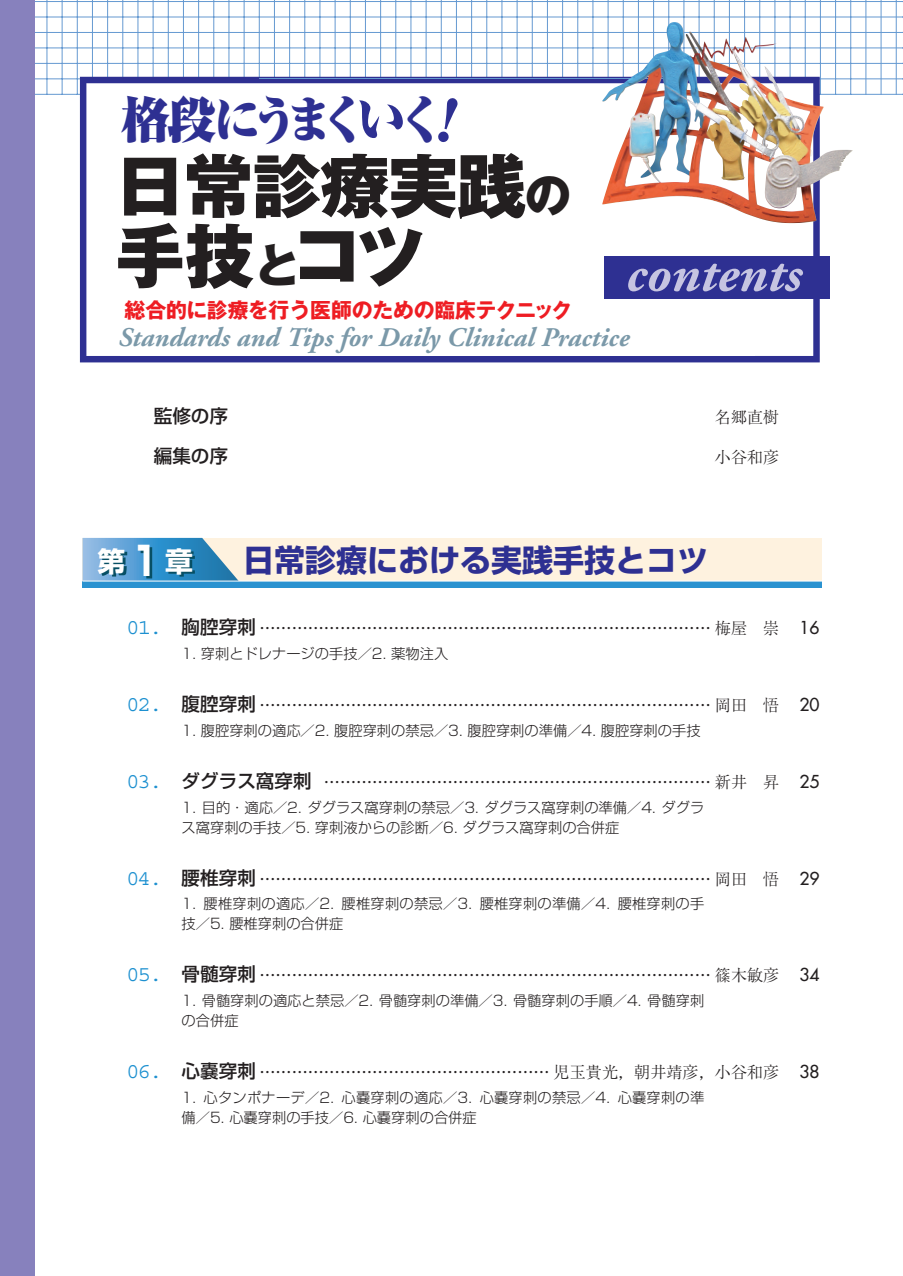
<style>
.page{position:relative;width:903px;height:1276px;background:#fff}
.page>*{position:absolute;margin:0;border:0;box-sizing:border-box;transform-origin:0 0}
.t1{font:69.65px/70px "Gothic MB101 hea";letter-spacing:-.02em;color:#231f20}
.t2{font:italic 700 53.2px "Adobe Garamond";color:#c6c4e1}
.t3{font:900 48.82px "Ryumin";color:#2e3092}
.t4{font:700 30.97px "Shin Go";color:#2e3092}
.t5{font:700 27.82px "Shin Go";color:#fff}
.t6{font:italic 700 26.95px "Adobe Garamond";color:#7b99a9}
.t7{font:700 20.82px "Gothic MB101";letter-spacing:-.01em;color:#ee1d23}
.t8{font:500 18.55px "Shin Go";color:#231f20}
.t9{font:300 16.1px "Ryumin";color:#231f20}
.t10{font:300 14.17px/19.8px "Shin Go";color:#231f20}
.s1{font-size:56px}
.s2{font-size:46.38px}
.s3{font-size:39.73px}
.s4{font-family:"Courier";font-weight:400;font-size:22.4px;color:#1d90d0}
.s5{font-family:"Shin Go";font-weight:500;font-size:18.55px}
.s6{font-family:"Futura";font-weight:400;font-size:17.32px}
</style>
<div class="page">
<hr style="left:0;top:1px;width:903px;height:1px;background:#6599d1">
<hr style="left:0;top:17px;width:903px;height:1px;background:#6599d1">
<hr style="left:0;top:32px;width:903px;height:1px;background:#6599d1">
<hr style="left:0;top:47px;width:903px;height:1px;background:#6599d1">
<hr style="left:0;top:63px;width:903px;height:1px;background:#6599d1">
<hr style="left:0;top:78px;width:903px;height:1px;background:#6599d1">
<hr style="left:0;top:94px;width:903px;height:1px;background:#6599d1">
<hr style="left:46px;top:0;width:1px;height:95px;background:#6599d1">
<hr style="left:62px;top:0;width:1px;height:95px;background:#6599d1">
<hr style="left:77px;top:0;width:1px;height:95px;background:#6599d1">
<hr style="left:92px;top:0;width:1px;height:95px;background:#6599d1">
<hr style="left:107px;top:0;width:1px;height:95px;background:#6599d1">
<hr style="left:122px;top:0;width:1px;height:95px;background:#6599d1">
<hr style="left:137px;top:0;width:1px;height:95px;background:#6599d1">
<hr style="left:153px;top:0;width:1px;height:95px;background:#6599d1">
<hr style="left:168px;top:0;width:1px;height:95px;background:#6599d1">
<hr style="left:183px;top:0;width:1px;height:95px;background:#6599d1">
<hr style="left:198px;top:0;width:1px;height:95px;background:#6599d1">
<hr style="left:213px;top:0;width:1px;height:95px;background:#6599d1">
<hr style="left:228px;top:0;width:1px;height:95px;background:#6599d1">
<hr style="left:244px;top:0;width:1px;height:95px;background:#6599d1">
<hr style="left:259px;top:0;width:1px;height:95px;background:#6599d1">
<hr style="left:274px;top:0;width:1px;height:95px;background:#6599d1">
<hr style="left:289px;top:0;width:1px;height:95px;background:#6599d1">
<hr style="left:304px;top:0;width:1px;height:95px;background:#6599d1">
<hr style="left:319px;top:0;width:1px;height:95px;background:#6599d1">
<hr style="left:335px;top:0;width:1px;height:95px;background:#6599d1">
<hr style="left:350px;top:0;width:1px;height:95px;background:#6599d1">
<hr style="left:365px;top:0;width:1px;height:95px;background:#6599d1">
<hr style="left:380px;top:0;width:1px;height:95px;background:#6599d1">
<hr style="left:395px;top:0;width:1px;height:95px;background:#6599d1">
<hr style="left:410px;top:0;width:1px;height:95px;background:#6599d1">
<hr style="left:426px;top:0;width:1px;height:95px;background:#6599d1">
<hr style="left:441px;top:0;width:1px;height:95px;background:#6599d1">
<hr style="left:456px;top:0;width:1px;height:95px;background:#6599d1">
<hr style="left:471px;top:0;width:1px;height:95px;background:#6599d1">
<hr style="left:486px;top:0;width:1px;height:95px;background:#6599d1">
<hr style="left:501px;top:0;width:1px;height:95px;background:#6599d1">
<hr style="left:517px;top:0;width:1px;height:95px;background:#6599d1">
<hr style="left:532px;top:0;width:1px;height:95px;background:#6599d1">
<hr style="left:547px;top:0;width:1px;height:95px;background:#6599d1">
<hr style="left:562px;top:0;width:1px;height:95px;background:#6599d1">
<hr style="left:577px;top:0;width:1px;height:95px;background:#6599d1">
<hr style="left:592px;top:0;width:1px;height:95px;background:#6599d1">
<hr style="left:608px;top:0;width:1px;height:95px;background:#6599d1">
<hr style="left:623px;top:0;width:1px;height:95px;background:#6599d1">
<hr style="left:638px;top:0;width:1px;height:95px;background:#6599d1">
<hr style="left:653px;top:0;width:1px;height:95px;background:#6599d1">
<hr style="left:668px;top:0;width:1px;height:95px;background:#6599d1">
<hr style="left:683px;top:0;width:1px;height:95px;background:#6599d1">
<hr style="left:699px;top:0;width:1px;height:95px;background:#6599d1">
<hr style="left:714px;top:0;width:1px;height:95px;background:#6599d1">
<hr style="left:729px;top:0;width:1px;height:95px;background:#6599d1">
<hr style="left:744px;top:0;width:1px;height:95px;background:#6599d1">
<hr style="left:759px;top:0;width:1px;height:95px;background:#6599d1">
<hr style="left:774px;top:0;width:1px;height:95px;background:#6599d1">
<hr style="left:790px;top:0;width:1px;height:95px;background:#6599d1">
<hr style="left:805px;top:0;width:1px;height:95px;background:#6599d1">
<hr style="left:820px;top:0;width:1px;height:95px;background:#6599d1">
<hr style="left:835px;top:0;width:1px;height:95px;background:#6599d1">
<hr style="left:850px;top:0;width:1px;height:95px;background:#6599d1">
<hr style="left:865px;top:0;width:1px;height:95px;background:#6599d1">
<hr style="left:881px;top:0;width:1px;height:95px;background:#6599d1">
<hr style="left:896px;top:0;width:1px;height:95px;background:#6599d1">
<div style="left:0;top:0;width:35px;height:1276px;background:#8781bd"></div>
<svg style="left:80px;top:77px;width:740px;height:285px"></svg>
<hr style="left:259px;top:78px;width:418px;height:1px;background:#6599d1">
<div style="left:120px;top:322px;width:634px;height:33px;background:#fff"></div>
<div style="left:604px;top:256px;width:226px;height:43px;background:#2e3092"></div>
<img style="left:642px;top:22px;width:182px;height:127px">
<svg style="left:82px;top:537px;width:740px;height:51px"></svg>
<div style="left:82px;top:538px;width:740px;height:49px;background:#fef2df"></div>
<div style="left:82px;top:581px;width:740px;height:6px;background:#2a92d0"></div>
<hr style="left:82px;top:580px;width:740px;height:1px;background:#fff">
<svg style="left:83px;top:538px;width:161px;height:44px;background:#5b9abf"></svg>
<svg style="left:437px;top:96px;width:22px;height:47px"></svg>
<h3 class="t3" style="left:121px;top:102px;width:327px">格 段 に うまく <span class="s1">い</span> く</h3>
<h1 class="t1" style="left:115px;top:161px;width:458px">日常診療実践<span class="s2">の</span>手技<span class="s2">と</span>コツ</h1>
<h2 class="t2" style="left:626px;top:252px;width:177px">contents</h2>
<h3 class="t6" style="left:118px;top:326px;width:513px">Standards and Tips for Daily Clinical Practice</h3>
<h3 class="t7" style="left:125px;top:302px;width:449px">総合的に診療を行う医師のための臨床テクニック</h3>
<h3 class="t8" style="left:154px;top:409px;width:76px">監修の序</h3>
<p class="t9" style="left:715px;top:412px;width:66px">名郷直樹</p>
<h3 class="t8" style="left:154px;top:449px;width:76px">編集の序</h3>
<p class="t9" style="left:715px;top:451px;width:66px">小谷和彦</p>
<h3 class="t5" style="left:98px;top:551px;width:97px">第 <span class="s3">１</span> 章</h3>
<h3 class="t4" style="left:243px;top:549px;width:467px">日常診療における実践手技とコツ</h3>
<p class="t9" style="left:126px;top:622px;width:695px"><span class="s4">01.</span> <span class="s5">胸腔穿刺</span> ………………………………………………………………………… 梅屋　崇 <span class="s6">16</span></p>
<p class="t10" style="left:182px;top:645px;width:268px">1. 穿刺とドレナージの手技／2. 薬物注入</p>
<p class="t9" style="left:126px;top:699px;width:695px"><span class="s4">02.</span> <span class="s5">腹腔穿刺</span> ………………………………………………………………………… 岡田　悟 <span class="s6">20</span></p>
<p class="t10" style="left:182px;top:722px;width:521px">1. 腹腔穿刺の適応／2. 腹腔穿刺の禁忌／3. 腹腔穿刺の準備／4. 腹腔穿刺の手技</p>
<p class="t9" style="left:126px;top:776px;width:695px"><span class="s4">03.</span> <span class="s5">ダグラス窩穿刺</span> ……………………………………………………………… 新井　昇 <span class="s6">25</span></p>
<p class="t10" style="left:182px;top:799px;width:524px">1. 目的・適応／2. ダグラス窩穿刺の禁忌／3. ダグラス窩穿刺の準備／4. ダグラス窩穿刺の手技／5. 穿刺液からの診断／6. ダグラス窩穿刺の合併症</p>
<p class="t9" style="left:126px;top:873px;width:695px"><span class="s4">04.</span> <span class="s5">腰椎穿刺</span> ………………………………………………………………………… 岡田　悟 <span class="s6">29</span></p>
<p class="t10" style="left:182px;top:896px;width:524px">1. 腰椎穿刺の適応／2. 腰椎穿刺の禁忌／3. 腰椎穿刺の準備／4. 腰椎穿刺の手技／5. 腰椎穿刺の合併症</p>
<p class="t9" style="left:126px;top:970px;width:695px"><span class="s4">05.</span> <span class="s5">骨髄穿刺</span> ………………………………………………………………………… 篠木敏彦 <span class="s6">34</span></p>
<p class="t10" style="left:182px;top:993px;width:524px">1. 骨髄穿刺の適応と禁忌／2. 骨髄穿刺の準備／3. 骨髄穿刺の手順／4. 骨髄穿刺の合併症</p>
<p class="t9" style="left:126px;top:1066px;width:695px"><span class="s4">06.</span> <span class="s5">心嚢穿刺</span> ……………………………………………… 児玉貴光，朝井靖彦，小谷和彦 <span class="s6">38</span></p>
<p class="t10" style="left:182px;top:1089px;width:524px">1. 心タンポナーデ／2. 心嚢穿刺の適応／3. 心嚢穿刺の禁忌／4. 心嚢穿刺の準備／5. 心嚢穿刺の手技／6. 心嚢穿刺の合併症</p>
</div>
